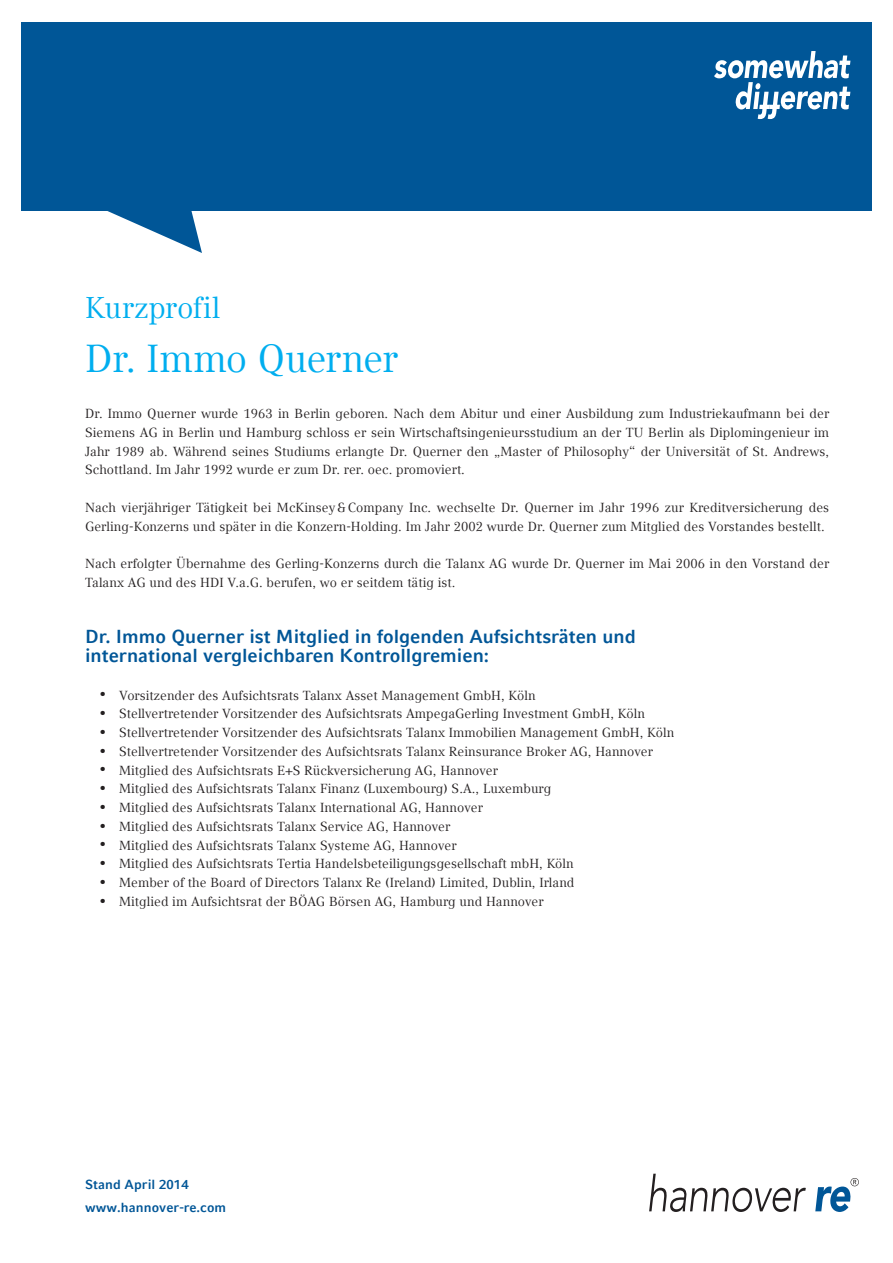
<style>
.page{position:relative;width:893px;height:1263px;background:#fff}
.page>*{position:absolute;margin:0;border:0;box-sizing:border-box;transform-origin:0 0}
.t1{font:39px "Compatil Text LT Com";letter-spacing:-.015em;color:#00aeef}
.t2{font:30px "Compatil Text LT Com";letter-spacing:.01em;color:#00aeef}
.t3{font:700 18.75px/18.8px "Compatil Fact LT Com";color:#005697}
.t4{font:13.2px/18.8px "Compatil Text LT Com";letter-spacing:.005em;color:#231f20}
.t5{font:700 13.2px/22.5px "Compatil Fact LT Com";letter-spacing:.005em;color:#005697}
.s1{font-weight:700;font-size:18px}
</style>
<div class="page">
<svg style="left:649px;top:1174px;width:157px;height:38px"></svg>
<svg style="left:815px;top:1178px;width:44px;height:34px"></svg>
<div style="left:21px;top:22px;width:851px;height:188px;background:#005697"></div>
<svg style="left:106px;top:210px;width:96px;height:43px"></svg>
<svg style="left:714px;top:51px;width:136px;height:68px"></svg>
<h2 class="t2" style="left:85px;top:290px;width:137px">Kurzprofil</h2>
<h1 class="t1" style="left:85px;top:335px;width:314px">Dr. Immo Querner</h1>
<p class="t4" style="left:85px;top:404px;width:746px;text-align:justify">Dr. Immo Querner wurde 1963 in Berlin geboren. Nach dem Abitur und einer Ausbildung zum Industriekaufmann bei der Siemens AG in Berlin und Hamburg schloss er sein Wirtschaftsingenieursstudium an der TU Berlin als Diplomingenieur im Jahr 1989 ab. Während seines Studiums erlangte Dr. Querner den „Master of Philosophy“ der Universität of St. Andrews, Schottland. Im Jahr 1992 wurde er zum Dr. rer. oec. promoviert.</p>
<p class="t4" style="left:85px;top:498px;width:746px">Nach vierjähriger Tätigkeit bei McKinsey&amp;Company Inc. wechselte Dr. Querner im Jahr 1996 zur Kreditversicherung des<br>Gerling-Konzerns und später in die Konzern-Holding. Im Jahr 2002 wurde Dr. Querner zum Mitglied des Vorstandes bestellt.</p>
<p class="t4" style="left:85px;top:554px;width:746px">Nach erfolgter Übernahme des Gerling-Konzerns durch die Talanx AG wurde Dr. Querner im Mai 2006 in den Vorstand der<br>Talanx AG und des HDI V.a.G. berufen, wo er seitdem tätig ist.</p>
<h3 class="t3" style="left:85px;top:627px;width:552px">Dr. Immo Querner ist Mitglied in folgenden Aufsichtsräten und international vergleichbaren Kontrollgremien:</h3>
<p class="t4" style="left:98px;top:686px;width:439px"><span class="s1">•</span> Vorsitzender des Aufsichtsrats Talanx Asset Management GmbH, Köln</p>
<p class="t4" style="left:98px;top:704px;width:549px"><span class="s1">•</span> Stellvertretender Vorsitzender des Aufsichtsrats AmpegaGerling Investment GmbH, Köln</p>
<p class="t4" style="left:98px;top:723px;width:578px"><span class="s1">•</span> Stellvertretender Vorsitzender des Aufsichtsrats Talanx Immobilien Management GmbH, Köln</p>
<p class="t4" style="left:98px;top:742px;width:557px"><span class="s1">•</span> Stellvertretender Vorsitzender des Aufsichtsrats Talanx Reinsurance Broker AG, Hannover</p>
<p class="t4" style="left:98px;top:761px;width:402px"><span class="s1">•</span> Mitglied des Aufsichtsrats E+S Rückversicherung AG, Hannover</p>
<p class="t4" style="left:98px;top:779px;width:455px"><span class="s1">•</span> Mitglied des Aufsichtsrats Talanx Finanz (Luxembourg) S.A., Luxemburg</p>
<p class="t4" style="left:98px;top:798px;width:387px"><span class="s1">•</span> Mitglied des Aufsichtsrats Talanx International AG, Hannover</p>
<p class="t4" style="left:98px;top:817px;width:354px"><span class="s1">•</span> Mitglied des Aufsichtsrats Talanx Service AG, Hannover</p>
<p class="t4" style="left:98px;top:836px;width:360px"><span class="s1">•</span> Mitglied des Aufsichtsrats Talanx Systeme AG, Hannover</p>
<p class="t4" style="left:98px;top:854px;width:477px"><span class="s1">•</span> Mitglied des Aufsichtsrats Tertia Handelsbeteiligungsgesellschaft mbH, Köln</p>
<p class="t4" style="left:98px;top:873px;width:478px"><span class="s1">•</span> Member of the Board of Directors Talanx Re (Ireland) Limited, Dublin, Irland</p>
<p class="t4" style="left:98px;top:892px;width:447px"><span class="s1">•</span> Mitglied im Aufsichtsrat der BÖAG Börsen AG, Hamburg und Hannover</p>
<p class="t5" style="left:85px;top:1174px;width:143px">Stand April 2014 www.hannover-re.com</p>
</div>
